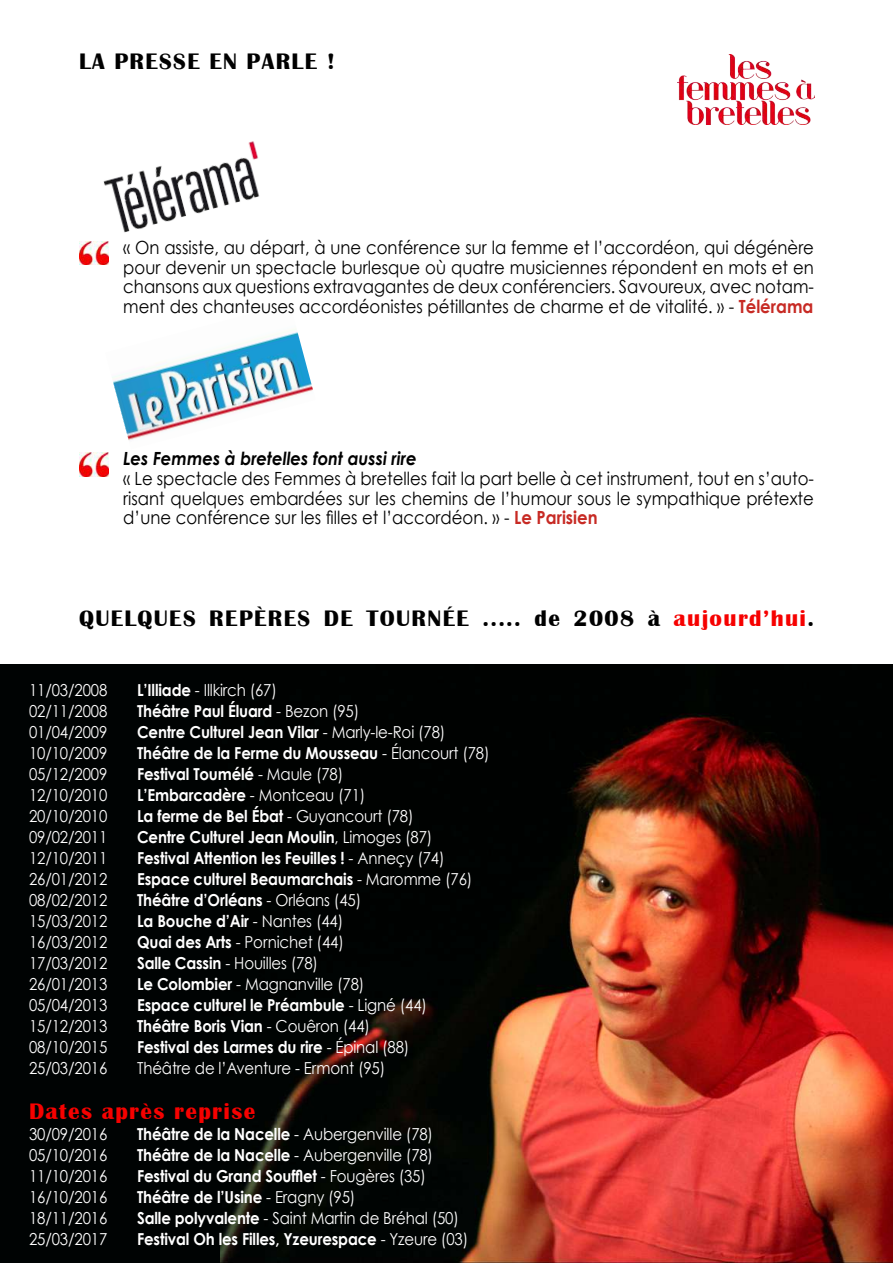
<style>
.page{position:relative;width:893px;height:1263px;background:#fff}
.page>*{position:absolute;margin:0;border:0;box-sizing:border-box;transform-origin:0 0}
.t1{font:700 23.1px "Britannic";letter-spacing:.06em;color:#000}
.t2{font:700 23.1px "Britannic";letter-spacing:.06em;color:#f60100}
.t3{font:18.15px/19.8px "Century Gothic";color:#000;text-align:justify;scale:.91 1}
.t4{font:italic 700 18.15px "Century Gothic";color:#000;scale:.91 1}
.t5{font:700 16.5px "Century Gothic";letter-spacing:-.01em;color:#fff;scale:.91 1}
.t6{font:16.5px "Century Gothic";letter-spacing:-.01em;color:#fff;scale:.91 1}
.s1{font-weight:700;color:#c72a24}
.s2{color:#f60100}
.s3{font-weight:700}
.s4{font-weight:400}
</style>
<div class="page">
<img style="left:220px;top:664px;width:673px;height:599px">
<img style="left:112px;top:332px;width:201px;height:109px">
<img style="left:79px;top:241px;width:30px;height:24px">
<img style="left:79px;top:453px;width:30px;height:23px">
<img style="left:95px;top:141px;width:165px;height:122px">
<div style="left:0;top:664px;width:220px;height:599px;background:#000303"></div>
<img style="left:677px;top:55px;width:137px;height:70px">
<h1 class="t1" style="left:79px;top:48px;width:258px">LA PRESSE EN PARLE !</h1>
<p class="t3" style="left:123px;top:237px;width:760px">« On assiste, au départ, à une conférence sur la femme et l’accordéon, qui dégénère pour devenir un spectacle burlesque où quatre musiciennes répondent en mots et en chansons aux questions extravagantes de deux conférenciers. Savoureux, avec notam&shy;ment des chanteuses accordéonistes pétillantes de charme et de vitalité. » - <span class="s1">Télérama</span></p>
<p class="t4" style="left:123px;top:447px;width:324px">Les Femmes à bretelles font aussi rire</p>
<p class="t3" style="left:123px;top:468px;width:760px">« Le spectacle des Femmes à bretelles fait la part belle à cet instrument, tout en s’auto&shy;risant quelques embardées sur les chemins de l’humour sous le sympathique prétexte d’une conférence sur les filles et l’accordéon. » - <span class="s1">Le Parisien</span></p>
<h1 class="t1" style="left:79px;top:605px;width:736px">QUELQUES REPÈRES DE TOURNÉE ..... de 2008 à <span class="s2">aujourd’hui</span>.</h1>
<p class="t6" style="left:29px;top:680px;width:87px">11/03/2008</p>
<p class="t6" style="left:137px;top:680px;width:155px"><span class="s3">L’Illiade</span> - Illkirch (67)</p>
<p class="t6" style="left:29px;top:701px;width:87px">02/11/2008</p>
<p class="t5" style="left:137px;top:700px;width:246px">Théâtre Paul Éluard <span class="s4">- Bezon (95)</span></p>
<p class="t6" style="left:29px;top:722px;width:87px">01/04/2009</p>
<p class="t5" style="left:137px;top:721px;width:340px">Centre Culturel Jean Vilar <span class="s4">- Marly-le-Roi (78)</span></p>
<p class="t6" style="left:29px;top:743px;width:87px">10/10/2009</p>
<p class="t5" style="left:137px;top:742px;width:389px">Théâtre de la Ferme du Mousseau <span class="s4">- Élancourt (78)</span></p>
<p class="t6" style="left:29px;top:764px;width:87px">05/12/2009</p>
<p class="t5" style="left:137px;top:763px;width:228px">Festival Toumélé <span class="s4">- Maule (78)</span></p>
<p class="t6" style="left:29px;top:785px;width:87px">12/10/2010</p>
<p class="t5" style="left:137px;top:784px;width:252px">L’Embarcadère <span class="s4">- Montceau (71)</span></p>
<p class="t6" style="left:29px;top:806px;width:87px">20/10/2010</p>
<p class="t5" style="left:137px;top:805px;width:305px">La ferme de Bel Ébat <span class="s4">- Guyancourt (78)</span></p>
<p class="t6" style="left:29px;top:827px;width:87px">09/02/2011</p>
<p class="t5" style="left:137px;top:826px;width:326px">Centre Culturel Jean Moulin<span class="s4">, Limoges (87)</span></p>
<p class="t6" style="left:29px;top:848px;width:87px">12/10/2011</p>
<p class="t5" style="left:137px;top:847px;width:339px">Festival Attention les Feuilles ! <span class="s4">- Anneçy (74)</span></p>
<p class="t6" style="left:29px;top:869px;width:87px">26/01/2012</p>
<p class="t5" style="left:137px;top:868px;width:370px">Espace culturel Beaumarchais <span class="s4">- Maromme (76)</span></p>
<p class="t6" style="left:29px;top:890px;width:87px">08/02/2012</p>
<p class="t5" style="left:137px;top:889px;width:248px">Théâtre d’Orléans <span class="s4">- Orléans (45)</span></p>
<p class="t6" style="left:29px;top:911px;width:87px">15/03/2012</p>
<p class="t5" style="left:137px;top:910px;width:228px">La Bouche d’Air <span class="s4">- Nantes (44)</span></p>
<p class="t6" style="left:29px;top:932px;width:87px">16/03/2012</p>
<p class="t6" style="left:137px;top:932px;width:229px"><span class="s3">Quai des Arts</span> - Pornichet (44)</p>
<p class="t6" style="left:29px;top:953px;width:87px">17/03/2012</p>
<p class="t6" style="left:137px;top:953px;width:200px"><span class="s3">Salle Cassin</span> - Houilles (78)</p>
<p class="t6" style="left:29px;top:974px;width:87px">26/01/2013</p>
<p class="t6" style="left:137px;top:974px;width:251px"><span class="s3">Le Colombier</span> - Magnanville (78)</p>
<p class="t6" style="left:29px;top:995px;width:87px">05/04/2013</p>
<p class="t5" style="left:137px;top:994px;width:320px">Espace culturel le Préambule <span class="s4">- Ligné (44)</span></p>
<p class="t6" style="left:29px;top:1016px;width:87px">15/12/2013</p>
<p class="t5" style="left:137px;top:1015px;width:258px">Théâtre Boris Vian <span class="s4">- Couêron (44)</span></p>
<p class="t6" style="left:29px;top:1037px;width:87px">08/10/2015</p>
<p class="t5" style="left:137px;top:1036px;width:301px">Festival des Larmes du rire <span class="s4">- Épinal (88)</span></p>
<p class="t6" style="left:29px;top:1058px;width:87px">25/03/2016</p>
<p class="t6" style="left:137px;top:1058px;width:274px">Théâtre de l’Aventure - Ermont (95)</p>
<h1 class="t2" style="left:29px;top:1098px;width:228px">Dates après reprise</h1>
<p class="t6" style="left:29px;top:1124px;width:87px">30/09/2016</p>
<p class="t5" style="left:137px;top:1123px;width:327px">Théâtre de la Nacelle <span class="s4">- Aubergenville (78)</span></p>
<p class="t6" style="left:29px;top:1145px;width:87px">05/10/2016</p>
<p class="t5" style="left:137px;top:1144px;width:327px">Théâtre de la Nacelle <span class="s4">- Aubergenville (78)</span></p>
<p class="t6" style="left:29px;top:1166px;width:87px">11/10/2016</p>
<p class="t5" style="left:137px;top:1165px;width:319px">Festival du Grand Soufflet <span class="s4">- Fougères (35)</span></p>
<p class="t6" style="left:29px;top:1187px;width:87px">16/10/2016</p>
<p class="t5" style="left:137px;top:1186px;width:241px">Théâtre de l’Usine <span class="s4">- Eragny (95)</span></p>
<p class="t6" style="left:29px;top:1208px;width:87px">18/11/2016</p>
<p class="t6" style="left:137px;top:1208px;width:355px"><span class="s3">Salle polyvalente</span> - Saint Martin de Bréhal (50)</p>
<p class="t6" style="left:29px;top:1229px;width:87px">25/03/2017</p>
<p class="t5" style="left:137px;top:1228px;width:365px">Festival Oh les Filles, Yzeurespace <span class="s4">- Yzeure (03)</span></p>
</div>
